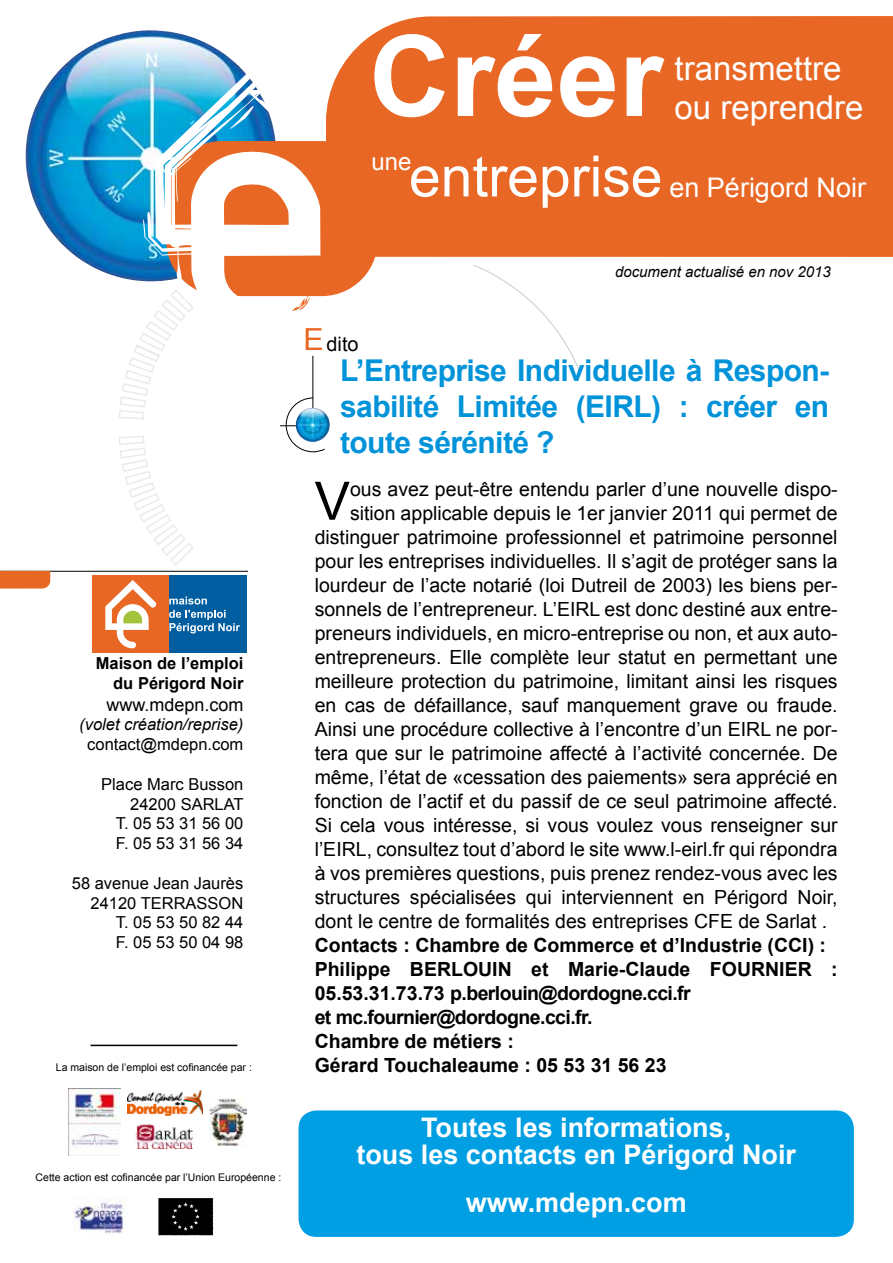
<style>
.page{position:relative;width:893px;height:1263px;background:#fff}
.page>*{position:absolute;margin:0;border:0;box-sizing:border-box;transform-origin:0 0}
.t1{font:700 112.5px "Arial";color:#fff}
.t2{font:53.1px "Arial";color:#000}
.t3{font:33px/39.6px "Arial";color:#fff}
.t4{font:700 30px/36px "Arial";letter-spacing:-.02em;color:#0093d9;text-align:justify}
.t5{font:700 27px/27px "Arial";color:#fff;text-align:center}
.t6{font:27px "Arial";color:#fff}
.t7{font:24px "Arial";color:#fff}
.t8{font:19.95px "Arial";color:#000}
.t9{font:19.5px "Arial";color:#000}
.t10{font:700 19.5px/24px "Arial";color:#000}
.t11{font:18px "Arial";color:#000}
.t12{font:16.5px/19.8px "Arial";color:#000;text-align:right}
.t13{font:700 16.5px/19.8px "Arial";color:#000;text-align:right}
.t14{font:italic 16.5px "Arial";color:#000}
.t15{font:italic 15px "Arial";color:#000}
.t16{font:10.5px "Arial";color:#000}
.s1{font-size:57px}
.s2{font-size:30.45px;color:#e96724}
</style>
<div class="page">
<img style="left:25px;top:30px;width:215px;height:247px">
<div style="left:335px;top:16px;width:558px;height:241px;background:#e96724"></div>
<hr style="left:0;top:571px;width:248px;height:1px;background:#000">
<svg style="left:473px;top:265px;width:107px;height:107px"></svg>
<svg style="left:0;top:571px;width:50px;height:17px"></svg>
<div style="left:92px;top:575px;width:77px;height:78px;background:#e96724"></div>
<div style="left:169px;top:575px;width:78px;height:78px;background:#005ea0"></div>
<svg style="left:105px;top:580px;width:52px;height:68px"></svg>
<svg style="left:169px;top:596px;width:38px;height:8px"></svg>
<svg style="left:169px;top:610px;width:71px;height:23px"></svg>
<svg style="left:143px;top:67px;width:192px;height:30px"></svg>
<svg style="left:118px;top:97px;width:260px;height:468px"></svg>
<div style="left:298px;top:1110px;width:556px;height:127px;background:#009fe3;border-radius:18px"></div>
<img style="left:69px;top:1089px;width:51px;height:66px">
<img style="left:127px;top:1090px;width:76px;height:26px">
<img style="left:135px;top:1124px;width:59px;height:26px">
<img style="left:210px;top:1098px;width:37px;height:48px">
<hr style="left:91px;top:1045px;width:146px;height:1px;background:#000">
<img style="left:73px;top:1198px;width:52px;height:37px">
<img style="left:158px;top:1198px;width:56px;height:38px">
<p class="t13" style="left:96px;top:654px;width:149px">Maison de l’emploi du Périgord Noir</p>
<p class="t11" style="left:106px;top:692px;width:139px">www.mdepn.com</p>
<p class="t14" style="left:79px;top:714px;width:166px">(volet création/reprise)</p>
<p class="t12" style="left:87px;top:735px;width:158px">contact@mdepn.com</p>
<p class="t12" style="left:101px;top:774px;width:144px">Place Marc Busson<br>24200 SARLAT<br>T. 05 53 31 56 00<br>F. 05 53 31 56 34</p>
<p class="t12" style="left:72px;top:873px;width:173px">58 avenue Jean Jaurès<br>24120 TERRASSON<br>T. 05 53 50 82 44<br>F. 05 53 50 04 98</p>
<p class="t16" style="left:56px;top:1061px;width:198px">La maison de l’emploi est cofinancée par :</p>
<p class="t16" style="left:36px;top:1171px;width:247px">Cette action est cofinancée par l’Union Européenne :</p>
<h1 class="t1" style="left:369px;top:1px;width:295px">Créer</h1>
<h3 class="t3" style="left:675px;top:49px;width:190px">transmettre ou reprendre</h3>
<h3 class="t6" style="left:409px;top:170px;width:458px"><span class="s1">entreprise</span> en Périgord Noir</h3>
<p class="t7" style="left:371px;top:146px;width:42px">une</p>
<p class="t8" style="left:304px;top:331px;width:57px"><span class="s2">E</span>dito</p>
<p class="t15" style="left:615px;top:262px;width:217px">document actualisé en nov 2013</p>
<h3 class="t4" style="left:340px;top:354px;width:491px">L’Entreprise Individuelle à Respon&shy;sabilité Limitée (EIRL) : créer en toute sérénité ?</h3>
<h2 class="t2" style="left:315px;top:466px;width:37px">V</h2>
<p class="t9" style="left:350px;top:476px;width:489px">ous avez peut-être entendu parler d’une nouvelle dispo-</p>
<p class="t9" style="left:350px;top:500px;width:489px">sition applicable depuis le 1er janvier 2011 qui permet de</p>
<p class="t9" style="left:315px;top:524px;width:524px">distinguer patrimoine professionnel et patrimoine personnel</p>
<p class="t9" style="left:315px;top:548px;width:524px">pour les entreprises individuelles. Il s’agit de protéger sans la</p>
<p class="t9" style="left:315px;top:572px;width:524px">lourdeur de l’acte notarié (loi Dutreil de 2003) les biens per-</p>
<p class="t9" style="left:315px;top:596px;width:524px">sonnels de l’entrepreneur. L’EIRL est donc destiné aux entre-</p>
<p class="t9" style="left:315px;top:620px;width:524px">preneurs individuels, en micro-entreprise ou non, et aux auto-</p>
<p class="t9" style="left:315px;top:644px;width:524px">entrepreneurs. Elle complète leur statut en permettant une</p>
<p class="t9" style="left:315px;top:668px;width:524px">meilleure protection du patrimoine, limitant ainsi les risques</p>
<p class="t9" style="left:315px;top:692px;width:524px">en cas de défaillance, sauf manquement grave ou fraude.</p>
<p class="t9" style="left:315px;top:716px;width:524px">Ainsi une procédure collective à l’encontre d’un EIRL ne por-</p>
<p class="t9" style="left:315px;top:740px;width:524px">tera que sur le patrimoine affecté à l’activité concernée. De</p>
<p class="t9" style="left:315px;top:764px;width:524px">même, l’état de «cessation des paiements» sera apprécié en</p>
<p class="t9" style="left:315px;top:788px;width:524px">fonction de l’actif et du passif de ce seul patrimoine affecté.</p>
<p class="t9" style="left:315px;top:812px;width:524px">Si cela vous intéresse, si vous voulez vous renseigner sur</p>
<p class="t9" style="left:315px;top:836px;width:524px">l’EIRL, consultez tout d’abord le site www.l-eirl.fr qui répondra</p>
<p class="t9" style="left:315px;top:860px;width:524px">à vos premières questions, puis prenez rendez-vous avec les</p>
<p class="t9" style="left:315px;top:884px;width:524px">structures spécialisées qui interviennent en Périgord Noir,</p>
<p class="t9" style="left:315px;top:908px;width:514px">dont le centre de formalités des entreprises CFE de Sarlat .</p>
<p class="t10" style="left:315px;top:933px;width:524px">Contacts : Chambre de Commerce et d’Industrie (CCI) :<br>Philippe BERLOUIN et Marie-Claude FOURNIER :<br>05.53.31.73.73 p.berlouin@dordogne.cci.fr<br>et mc.fournier@dordogne.cci.fr.<br>Chambre de métiers :<br>Gérard Touchaleaume : 05 53 31 56 23</p>
<h3 class="t5" style="left:356px;top:1115px;width:441px">Toutes les informations,<br>tous les contacts en Périgord Noir</h3>
<h3 class="t5" style="left:466px;top:1190px;width:223px">www.mdepn.com</h3>
</div>
